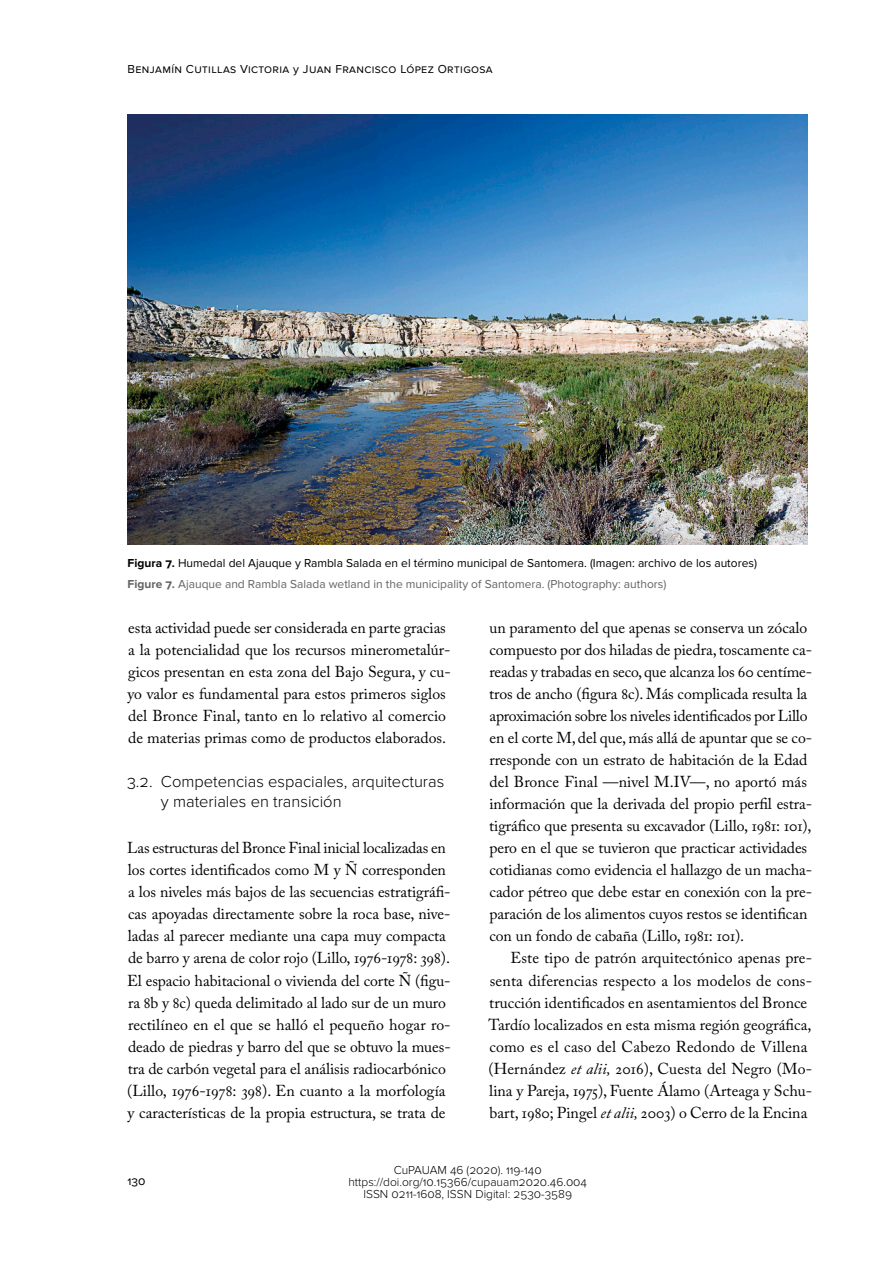
<style>
.page{position:relative;width:893px;height:1263px;background:#fff}
.page>*{position:absolute;margin:0;border:0;box-sizing:border-box;transform-origin:0 0}
.t1{font:300 16.5px/19.8px "Proxima Nova";color:#000}
.t2{font:15.75px/22px "Adobe Caslon Pro";letter-spacing:-.005em;color:#000}
.t3{font:12px/21.6px "Proxima Nova";letter-spacing:.005em;color:#000}
.t4{font:300 12px/12px "Proxima Nova";color:#000;text-align:center}
.t5{font:12px "Proxima Nova";letter-spacing:.03em;color:#000}
.s1{font-weight:700}
.s2{font-weight:700;color:#636362}
.s3{color:#636362}
.s4{font-style:italic}
</style>
<div class="page">
<img style="left:128px;top:115px;width:680px;height:429px">
<p class="t5" style="left:128px;top:62px;width:367px">Benjamín Cutillas Victoria y Juan Francisco López Ortigosa</p>
<p class="t3" style="left:128px;top:552px;width:631px"><span class="s1">Figura 7.</span> Humedal del Ajauque y Rambla Salada en el término municipal de Santomera. (Imagen: archivo de los autores)<br><span class="s2">Figure 7.</span> <span class="s3">Ajauque and Rambla Salada wetland in the municipality of Santomera. (Photography: authors)</span></p>
<p class="t2" style="left:128px;top:616px;width:325px">esta actividad puede ser considerada en parte gracias a la potencialidad que los recursos minerometalúr&shy;gicos presentan en esta zona del Bajo Segura, y cu&shy;yo valor es fundamental para estos primeros siglos del Bronce Final, tanto en lo relativo al comercio de materias primas como de productos elaborados.</p>
<p class="t1" style="left:161px;top:772px;width:285px;text-indent:-34px">3.2. Competencias espaciales, arquitecturas y materiales en transición</p>
<p class="t2" style="left:127px;top:837px;width:325px">Las estructuras del Bronce Final inicial localizadas en los cortes identificados como M y Ñ corresponden a los niveles más bajos de las secuencias estratigráfi&shy;cas apoyadas directamente sobre la roca base, nive&shy;ladas al parecer mediante una capa muy compacta de barro y arena de color rojo (Lillo, 1976‑1978: 398).<br>El espacio habitacional o vivienda del corte Ñ (figu&shy;ra 8b y 8c) queda delimitado al lado sur de un muro rectilíneo en el que se halló el pequeño hogar ro&shy;deado de piedras y barro del que se obtuvo la mues&shy;tra de carbón vegetal para el análisis radiocarbónico (Lillo, 1976‑1978: 398). En cuanto a la morfología y características de la propia estructura, se trata de</p>
<p class="t2" style="left:489px;top:616px;width:324px">un paramento del que apenas se conserva un zócalo compuesto por dos hiladas de piedra, toscamente ca&shy;readas y trabadas en seco, que alcanza los 60 centíme&shy;tros de ancho (figura 8c). Más complicada resulta la aproximación sobre los niveles identificados por Lillo en el corte M, del que, más allá de apuntar que se co&shy;rresponde con un estrato de habitación de la Edad del Bronce Final —nivel M.IV—, no aportó más información que la derivada del propio perfil estra&shy;tigráfico que presenta su excavador (Lillo, 1981: 101), pero en el que se tuvieron que practicar actividades cotidianas como evidencia el hallazgo de un macha&shy;cador pétreo que debe estar en conexión con la pre&shy;paración de los alimentos cuyos restos se identifican con un fondo de cabaña (Lillo, 1981: 101).</p>
<p class="t2" style="left:488px;top:947px;width:325px;text-indent:22px">Este tipo de patrón arquitectónico apenas pre&shy;senta diferencias respecto a los modelos de cons&shy;trucción identificados en asentamientos del Bronce Tardío localizados en esta misma región geográfica, como es el caso del Cabezo Redondo de Villena (Hernández <span class="s4">et alii,</span> 2016), Cuesta del Negro (Mo&shy;lina y Pareja, 1975), Fuente Álamo (Arteaga y Schu&shy;bart, 1980; Pingel <span class="s4">et alii,</span> 2003) o Cerro de la Encina</p>
<p class="t3" style="left:128px;top:1170px;width:20px">130</p>
<p class="t4" style="left:348px;top:1165px;width:240px">CuPAUAM 46 (2020). 119-140 https://doi.org/10.15366/cupauam2020.46.004<br>ISSN 0211-1608, ISSN Digital: 2530-3589</p>
</div>
